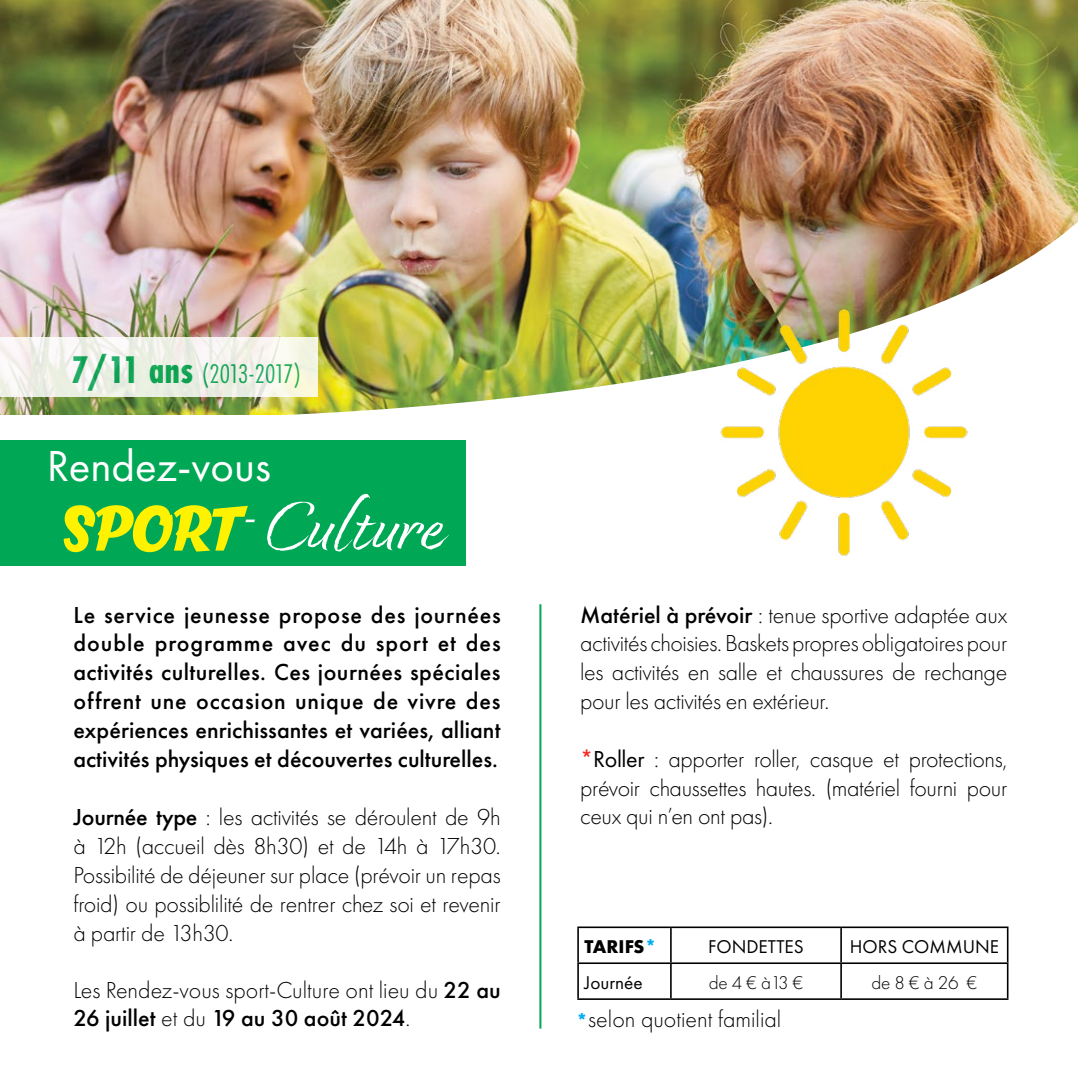
<style>
.page{position:relative;width:1078px;height:1078px;background:#fff}
.page>*{position:absolute;margin:0;border:0;box-sizing:border-box;transform-origin:0 0}
.t1{font:expanded 76px "Dream Big";color:#fff}
.t2{font:45px "Futura PT";color:#fff}
.t3{font:700 36px "Minion Pro";color:#fff}
.t4{font:28px "Futura PT Cond";letter-spacing:-.03em;color:#00a856}
.t5{font:300 24px/28.8px "Futura PT";letter-spacing:-.015em;color:#000;text-align:justify}
.t6{font:500 24px/28.8px "Futura PT";color:#000;text-align:justify}
.t7{font:19.2px "Futura PT";color:#000}
.t8{font:300 19.2px "Futura PT";letter-spacing:-.01em;color:#000}
.t9{font:700 19.2px "Futura PT";color:#000}
.s1{font-weight:700;font-size:40px}
.s2{font-family:"Chill Script";font-stretch:normal;font-size:56px;color:#fff200}
.s3{font-weight:500}
.s4{font-weight:500;color:#ee2724}
.s5{font-weight:400}
.s6{color:#00aeef}
.s7{font-weight:700;font-size:19.2px;color:#00aeef}
</style>
<div class="page">
<img style="left:0;top:0;width:1077px;height:193px">
<img style="left:0;top:193px;width:1077px;height:260px">
<img style="left:714px;top:296px;width:259px;height:260px">
<hr style="left:539px;top:604px;width:2px;height:424px;background:#00a856">
<svg style="left:0;top:337px;width:317px;height:60px"></svg>
<div style="left:0;top:440px;width:465px;height:125px;background:#00a856"></div>
<hr style="left:577px;top:926px;width:93px;height:1px;background:#000">
<hr style="left:577px;top:927px;width:1px;height:35px;background:#000">
<hr style="left:670px;top:926px;width:170px;height:1px;background:#000">
<hr style="left:670px;top:927px;width:1px;height:35px;background:#000">
<hr style="left:840px;top:926px;width:168px;height:1px;background:#000">
<hr style="left:840px;top:927px;width:1px;height:35px;background:#000">
<hr style="left:1006px;top:927px;width:2px;height:35px;background:#000">
<hr style="left:577px;top:962px;width:93px;height:1px;background:#000">
<hr style="left:577px;top:963px;width:1px;height:35px;background:#000">
<hr style="left:670px;top:962px;width:170px;height:1px;background:#000">
<hr style="left:670px;top:963px;width:1px;height:35px;background:#000">
<hr style="left:840px;top:962px;width:168px;height:1px;background:#000">
<hr style="left:840px;top:963px;width:1px;height:35px;background:#000">
<hr style="left:1006px;top:963px;width:2px;height:35px;background:#000">
<hr style="left:577px;top:998px;width:93px;height:1px;background:#000">
<hr style="left:670px;top:998px;width:170px;height:1px;background:#000">
<hr style="left:840px;top:998px;width:168px;height:1px;background:#000">
<p class="t4" style="left:72px;top:357px;width:230px"><span class="s1">7/11 ans</span> (2013-2017)</p>
<h2 class="t2" style="left:47px;top:439px;width:225px">Rendez-vous</h2>
<h1 class="t1" style="left:60px;top:479px;width:384px"><span class="s2">SPORT</span> Culture</h1>
<h3 class="t3" style="left:244px;top:495px;width:14px">-</h3>
<p class="t6" style="left:73px;top:600px;width:428px">Le service jeunesse propose des journées double programme avec du sport et des activités culturelles. Ces journées spéciales offrent une occasion unique de vivre des expériences enrichissantes et variées, alliant activités physiques et découvertes culturelles.</p>
<p class="t5" style="left:73px;top:803px;width:428px"><span class="s3">Journée type</span> : les activités se déroulent de 9h à 12h (accueil dès 8h30) et de 14h à 17h30.<br>Possibilité de déjeuner sur place (prévoir un repas froid) ou possiblilité de rentrer chez soi et revenir à partir de 13h30.</p>
<p class="t5" style="left:73px;top:975px;width:428px">Les Rendez-vous sport-Culture ont lieu du <span class="s3">22 au<br>26 juillet</span> et du <span class="s3">19 au 30 août 2024</span>.</p>
<p class="t5" style="left:580px;top:600px;width:428px"><span class="s3">Matériel à prévoir</span> : tenue sportive adaptée aux activités choisies. Baskets propres obligatoires pour les activités en salle et chaussures de rechange pour les activités en extérieur.</p>
<p class="t5" style="left:580px;top:744px;width:428px"><span class="s4">*</span><span class="s5">Roller</span> : apporter roller, casque et protections, prévoir chaussettes hautes. (matériel fourni pour ceux qui n’en ont pas).</p>
<p class="t9" style="left:584px;top:933px;width:74px">TARIFS<span class="s6">*</span></p>
<p class="t7" style="left:708px;top:934px;width:97px">FONDETTES</p>
<p class="t7" style="left:849px;top:934px;width:151px">HORS COMMUNE</p>
<p class="t7" style="left:584px;top:970px;width:60px">Journée</p>
<p class="t8" style="left:708px;top:970px;width:96px">de 4 € à13 €</p>
<p class="t8" style="left:871px;top:970px;width:108px">de 8 € à 26 €</p>
<p class="t5" style="left:575px;top:1004px;width:207px"><span class="s7">*</span>selon quotient familial</p>
</div>
